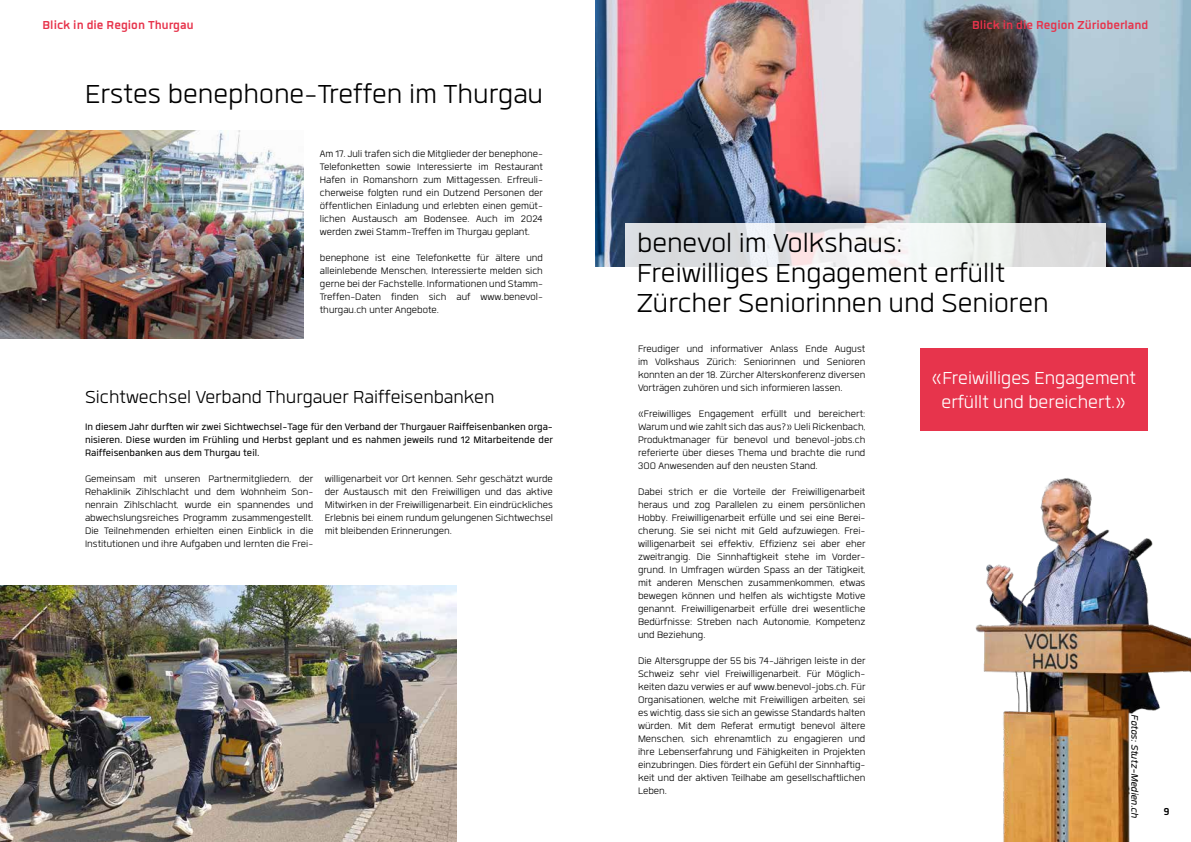
<style>
.page{position:relative;width:1191px;height:842px;background:#fff}
.page>*{position:absolute;margin:0;border:0;box-sizing:border-box;transform-origin:0 0}
.t1{font:300 36px/30px "Quan";color:#000}
.t2{font:300 24px/24px "Quan";color:#fff;text-align:center}
.t3{font:300 24px "Quan";color:#000}
.t4{font:700 16px "Quan";color:#e7344c}
.t5{font:700 14px "Quan";color:#000}
.t6{font:300 13px/13px "Quan";color:#000;text-align:justify}
.t7{font:13px/13px "Quan";color:#000;text-align:justify}
.t8{font:italic 13px "Quan";color:#000}
</style>
<div class="page">
<img style="left:0;top:131px;width:304px;height:208px">
<img style="left:595px;top:0;width:596px;height:266px">
<img style="left:975px;top:478px;width:216px;height:364px">
<svg style="left:626px;top:223px;width:480px;height:44px"></svg>
<div style="left:920px;top:348px;width:227px;height:83px;background:#e7344c"></div>
<img style="left:0;top:586px;width:457px;height:256px">
<p class="t4" style="left:43px;top:18px;width:153px">Blick in die Region Thurgau</p>
<p class="t4" style="left:972px;top:18px;width:178px">Blick in die Region Zürioberland</p>
<h1 class="t1" style="left:85px;top:79px;width:459px">Erstes benephone-Treffen im Thurgau</h1>
<p class="t6" style="left:320px;top:147px;width:225px">Am 17. Juli trafen sich die Mitglieder der benephone-Telefonketten sowie Interessierte im Restaurant Hafen in Romanshorn zum Mittagessen. Erfreuli&shy;cherweise folgten rund ein Dutzend Personen der öffentlichen Einladung und erlebten einen gemüt&shy;lichen Austausch am Bodensee. Auch im 2024 werden zwei Stamm-Treffen im Thurgau geplant.</p>
<p class="t6" style="left:320px;top:251px;width:225px">benephone ist eine Telefonkette für ältere und alleinlebende Menschen, Interessierte melden sich gerne bei der Fachstelle. Informationen und Stamm-Treffen-Daten finden sich auf www.benevol&shy;thurgau.ch unter Angebote.</p>
<h2 class="t3" style="left:85px;top:386px;width:411px">Sichtwechsel Verband Thurgauer Raiffeisenbanken</h2>
<p class="t7" style="left:85px;top:420px;width:469px">In diesem Jahr durften wir zwei Sichtwechsel-Tage für den Verband der Thurgauer Raiffeisenbanken orga&shy;nisieren. Diese wurden im Frühling und Herbst geplant und es nahmen jeweils rund 12 Mitarbeitende der Raiffeisenbanken aus dem Thurgau teil.</p>
<p class="t6" style="left:85px;top:472px;width:230px">Gemeinsam mit unseren Partnermitgliedern, der Rehaklinik Zihlschlacht und dem Wohnheim Son&shy;nenrain Zihlschlacht, wurde ein spannendes und abwechslungsreiches Programm zusammengestellt.<br>Die Teilnehmenden erhielten einen Einblick in die Institutionen und ihre Aufgaben und lernten die Frei-</p>
<p class="t6" style="left:325px;top:472px;width:230px">willigenarbeit vor Ort kennen. Sehr geschätzt wurde der Austausch mit den Freiwilligen und das aktive Mitwirken in der Freiwilligenarbeit. Ein eindrückliches Erlebnis bei einem rundum gelungenen Sichtwechsel mit bleibenden Erinnerungen.</p>
<h1 class="t1" style="left:637px;top:228px;width:413px">benevol im Volkshaus:<br>Freiwilliges Engagement erfüllt<br>Zürcher Seniorinnen und Senioren</h1>
<p class="t6" style="left:638px;top:342px;width:229px">Freudiger und informativer Anlass Ende August im Volkshaus Zürich: Seniorinnen und Senioren konnten an der 18. Zürcher Alterskonferenz diversen Vorträgen zuhören und sich informieren lassen.</p>
<p class="t6" style="left:638px;top:407px;width:229px">«Freiwilliges Engagement erfüllt und bereichert:<br>Warum und wie zahlt sich das aus?» Ueli Rickenbach, Produktmanager für benevol und benevol-jobs.ch referierte über dieses Thema und brachte die rund 300 Anwesenden auf den neusten Stand.</p>
<p class="t6" style="left:638px;top:485px;width:229px">Dabei strich er die Vorteile der Freiwilligenarbeit heraus und zog Parallelen zu einem persönlichen Hobby. Freiwilligenarbeit erfülle und sei eine Berei&shy;cherung. Sie sei nicht mit Geld aufzuwiegen. Frei&shy;willigenarbeit sei effektiv, Effizienz sei aber eher zweitrangig. Die Sinnhaftigkeit stehe im Vorder&shy;grund. In Umfragen würden Spass an der Tätigkeit, mit anderen Menschen zusammenkommen, etwas bewegen können und helfen als wichtigste Motive genannt. Freiwilligenarbeit erfülle drei wesentliche Bedürfnisse: Streben nach Autonomie, Kompetenz und Beziehung.</p>
<p class="t6" style="left:638px;top:654px;width:229px">Die Altersgruppe der 55 bis 74-Jährigen leiste in der Schweiz sehr viel Freiwilligenarbeit. Für Möglich&shy;keiten dazu verwies er auf www.benevol-jobs.ch. Für Organisationen, welche mit Freiwilligen arbeiten, sei es wichtig, dass sie sich an gewisse Standards halten würden. Mit dem Referat ermutigt benevol ältere Menschen, sich ehrenamtlich zu engagieren und ihre Lebenserfahrung und Fähigkeiten in Projekten einzubringen. Dies fördert ein Gefühl der Sinnhaftig&shy;keit und der aktiven Teilhabe am gesellschaftlichen Leben.</p>
<h2 class="t2" style="left:931px;top:365px;width:206px">«Freiwilliges Engagement erfüllt und bereichert.»</h2>
<p class="t8" style="left:1140px;top:714px;width:105px;rotate:90deg">Fotos: Stutz-Medien.ch</p>
<p class="t5" style="left:1164px;top:805px;width:7px">9</p>
</div>
